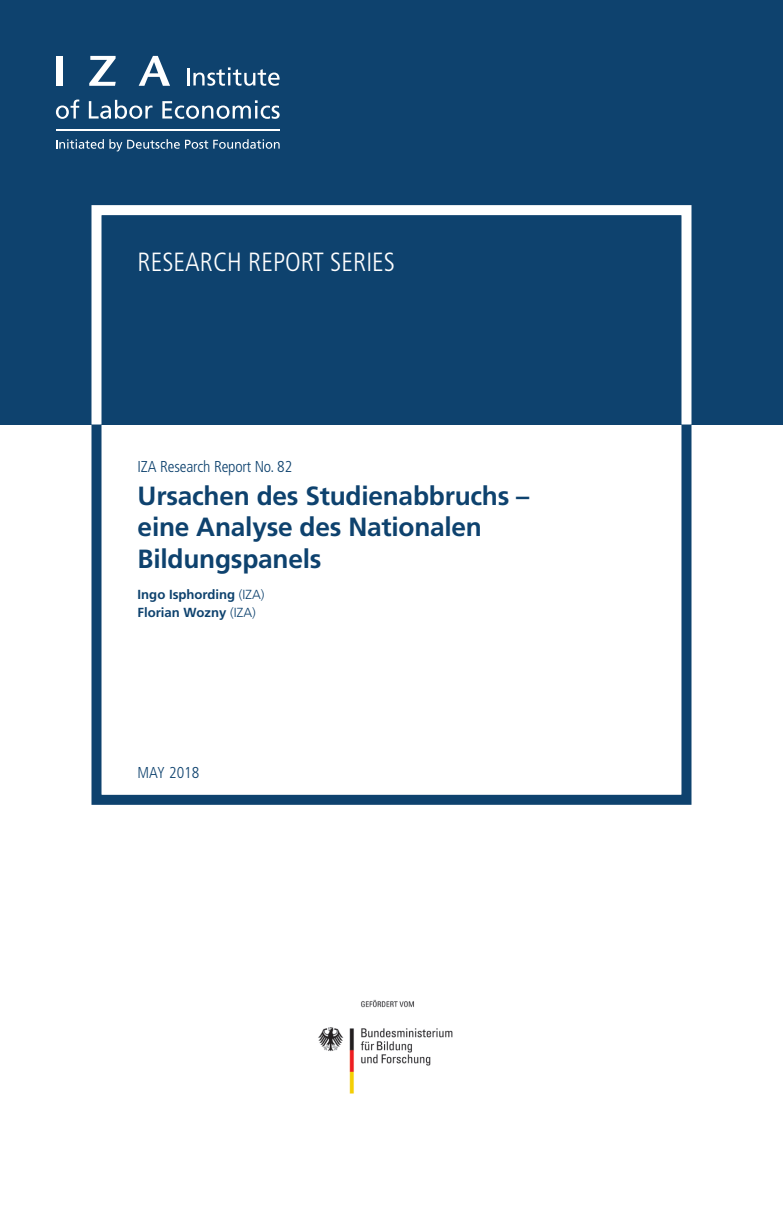
<style>
.page{position:relative;width:783px;height:1225px;background:#fff}
.page>*{position:absolute;margin:0;border:0;box-sizing:border-box;transform-origin:0 0}
.t1{font:700 26.2px/31.6px "Frutiger LT Pro";letter-spacing:-.01em;color:#0e426e}
.t2{font:300 condensed 26.2px "Frutiger LT Pro";color:#fff}
.t3{font:300 condensed 15.8px "Frutiger LT Pro";letter-spacing:-.01em;color:#0e426e}
.t4{font:700 13.2px/18.4px "Frutiger LT Pro";color:#0e426e}
.s1{font-weight:300}
</style>
<div class="page">
<div style="left:0;top:0;width:782px;height:424px;background:#0e426e"></div>
<div style="left:56px;top:56px;width:6px;height:30px;background:#fff"></div>
<svg style="left:89px;top:56px;width:27px;height:30px"></svg>
<svg style="left:139px;top:56px;width:31px;height:30px"></svg>
<hr style="left:56px;top:129px;width:223px;height:2px;background:#fff">
<svg style="left:56px;top:100px;width:23px;height:19px"></svg>
<svg style="left:89px;top:100px;width:63px;height:19px"></svg>
<svg style="left:162px;top:100px;width:117px;height:19px"></svg>
<svg style="left:187px;top:67px;width:92px;height:19px"></svg>
<svg style="left:56px;top:139px;width:223px;height:12px"></svg>
<div style="left:91px;top:419px;width:600px;height:386px;border:10px solid #0e426e"></div>
<div style="left:91px;top:205px;width:600px;height:224px;border:10px solid #fff"></div>
<img style="left:318px;top:999px;width:135px;height:95px">
<p class="t2" style="left:138px;top:247px;width:259px">RESEARCH REPORT SERIES</p>
<p class="t3" style="left:138px;top:458px;width:156px">IZA Research Report No. 82</p>
<p class="t1" style="left:137px;top:480px;width:393px">Ursachen des Studienabbruchs – eine Analyse des Nationalen<br>Bildungspanels</p>
<p class="t4" style="left:138px;top:585px;width:128px">Ingo Isphording <span class="s1">(IZA)<br></span>Florian Wozny <span class="s1">(IZA)</span></p>
<p class="t3" style="left:138px;top:763px;width:63px">MAY 2018</p>
</div>
